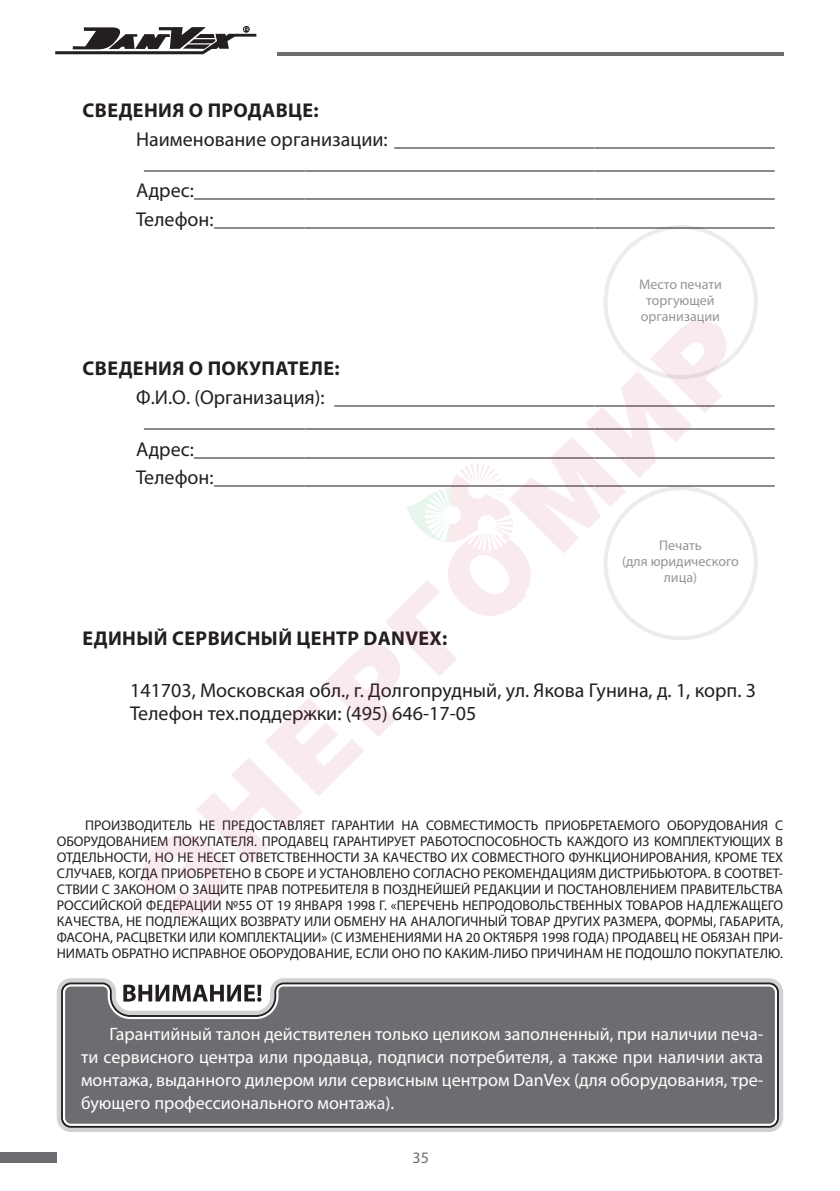
<style>
.page{position:relative;width:840px;height:1191px;background:#fff}
.page>*{position:absolute;margin:0;border:0;box-sizing:border-box;transform-origin:0 0}
.t1{font:20px/23px "Myriad Pro";color:#231f20}
.t2{font:700 20px "Myriad Pro";letter-spacing:.02em;color:#231f20}
.t3{font:18px/23px "Myriad Pro";color:#fff;text-align:justify}
.t4{font:16px "Myriad Pro";color:#6c6d70}
.t5{font:14px/16px "Myriad Pro";color:#231f20;text-align:justify}
.t6{font:14px/16px "Myriad Pro";color:#939598;text-align:center}
</style>
<div class="page">
<svg style="left:55px;top:26px;width:201px;height:28px"></svg>
<hr style="left:277px;top:52px;width:505px;height:3px;background:#6c6d70">
<div style="left:0;top:1151px;width:57px;height:11px;background:#6c6d70"></div>
<svg style="left:57px;top:978px;width:725px;height:154px;background:#c7c8c9"></svg>
<svg style="left:61px;top:982px;width:717px;height:145px;background:#7c7a7a"></svg>
<svg style="left:63px;top:984px;width:713px;height:141px;background:#737477"></svg>
<svg style="left:123px;top:984px;width:138px;height:17px"></svg>
<svg style="left:257px;top:984px;width:4px;height:12px"></svg>
<img style="left:143px;top:260px;width:612px;height:657px">
<h1 class="t2" style="left:83px;top:97px;width:237px">СВЕДЕНИЯ О ПРОДАВЦЕ:</h1>
<h1 class="t1" style="left:136px;top:127px;width:639px;text-align:center">Наименование организации: ______________________________________ _______________________________________________________________</h1>
<h1 class="t1" style="left:136px;top:176px;width:639px;line-height:28.6px">Адрес:__________________________________________________________<br>Телефон:________________________________________________________</h1>
<p class="t6" style="left:638px;top:276px;width:84px">Место печати торгующей организации</p>
<h1 class="t2" style="left:83px;top:355px;width:258px">СВЕДЕНИЯ О ПОКУПАТЕЛЕ:</h1>
<h1 class="t1" style="left:136px;top:385px;width:639px;text-align:center">Ф.И.О. (Организация): ____________________________________________ _______________________________________________________________</h1>
<h1 class="t1" style="left:136px;top:434px;width:639px;line-height:28.6px">Адрес:__________________________________________________________<br>Телефон:________________________________________________________</h1>
<p class="t6" style="left:621px;top:537px;width:118px">Печать<br>(для юридического лица)</p>
<h1 class="t2" style="left:83px;top:625px;width:366px">ЕДИНЫЙ СЕРВИСНЫЙ ЦЕНТР DANVEX:</h1>
<h1 class="t1" style="left:130px;top:678px;width:627px">141703, Московская обл., г. Долгопрудный, ул. Якова Гунина, д. 1, корп. 3<br>Телефон тех.поддержки: (495) 646-17-05</h1>
<p class="t5" style="left:57px;top:817px;width:727px;text-indent:28px">ПРОИЗВОДИТЕЛЬ НЕ ПРЕДОСТАВЛЯЕТ ГАРАНТИИ НА СОВМЕСТИМОСТЬ ПРИОБРЕТАЕМОГО ОБОРУДОВАНИЯ С ОБОРУДОВАНИЕМ ПОКУПАТЕЛЯ. ПРОДАВЕЦ ГАРАНТИРУЕТ РАБОТОСПОСОБНОСТЬ КАЖДОГО ИЗ КОМПЛЕКТУЮЩИХ В ОТДЕЛЬНОСТИ, НО НЕ НЕСЕТ ОТВЕТСТВЕННОСТИ ЗА КАЧЕСТВО ИХ СОВМЕСТНОГО ФУНКЦИОНИРОВАНИЯ, КРОМЕ ТЕХ СЛУЧАЕВ, КОГДА ПРИОБРЕТЕНО В СБОРЕ И УСТАНОВЛЕНО СОГЛАСНО РЕКОМЕНДАЦИЯМ ДИСТРИБЬЮТОРА. В СООТВЕТ-СТВИИ С ЗАКОНОМ О ЗАЩИТЕ ПРАВ ПОТРЕБИТЕЛЯ В ПОЗДНЕЙШЕЙ РЕДАКЦИИ И ПОСТАНОВЛЕНИЕМ ПРАВИТЕЛЬСТВА РОССИЙСКОЙ ФЕДЕРАЦИИ №55 ОТ 19 ЯНВАРЯ 1998 Г. «ПЕРЕЧЕНЬ НЕПРОДОВОЛЬСТВЕННЫХ ТОВАРОВ НАДЛЕЖАЩЕГО КАЧЕСТВА, НЕ ПОДЛЕЖАЩИХ ВОЗВРАТУ ИЛИ ОБМЕНУ НА АНАЛОГИЧНЫЙ ТОВАР ДРУГИХ РАЗМЕРА, ФОРМЫ, ГАБАРИТА, ФАСОНА, РАСЦВЕТКИ ИЛИ КОМПЛЕКТАЦИИ» (С ИЗМЕНЕНИЯМИ НА 20 ОКТЯБРЯ 1998 ГОДА) ПРОДАВЕЦ НЕ ОБЯЗАН ПРИ-НИМАТЬ ОБРАТНО ИСПРАВНОЕ ОБОРУДОВАНИЕ, ЕСЛИ ОНО ПО КАКИМ-ЛИБО ПРИЧИНАМ НЕ ПОДОШЛО ПОКУПАТЕЛЮ.</p>
<p class="t3" style="left:81px;top:1022px;width:683px;text-indent:28px">Гарантийный талон действителен только целиком заполненный, при наличии печа&shy;ти сервисного центра или продавца, подписи потребителя, а также при наличии акта монтажа, выданного дилером или сервисным центром DanVex (для оборудования, тре&shy;бующего профессионального монтажа).</p>
<p class="t4" style="left:412px;top:1147px;width:18px">35</p>
</div>
